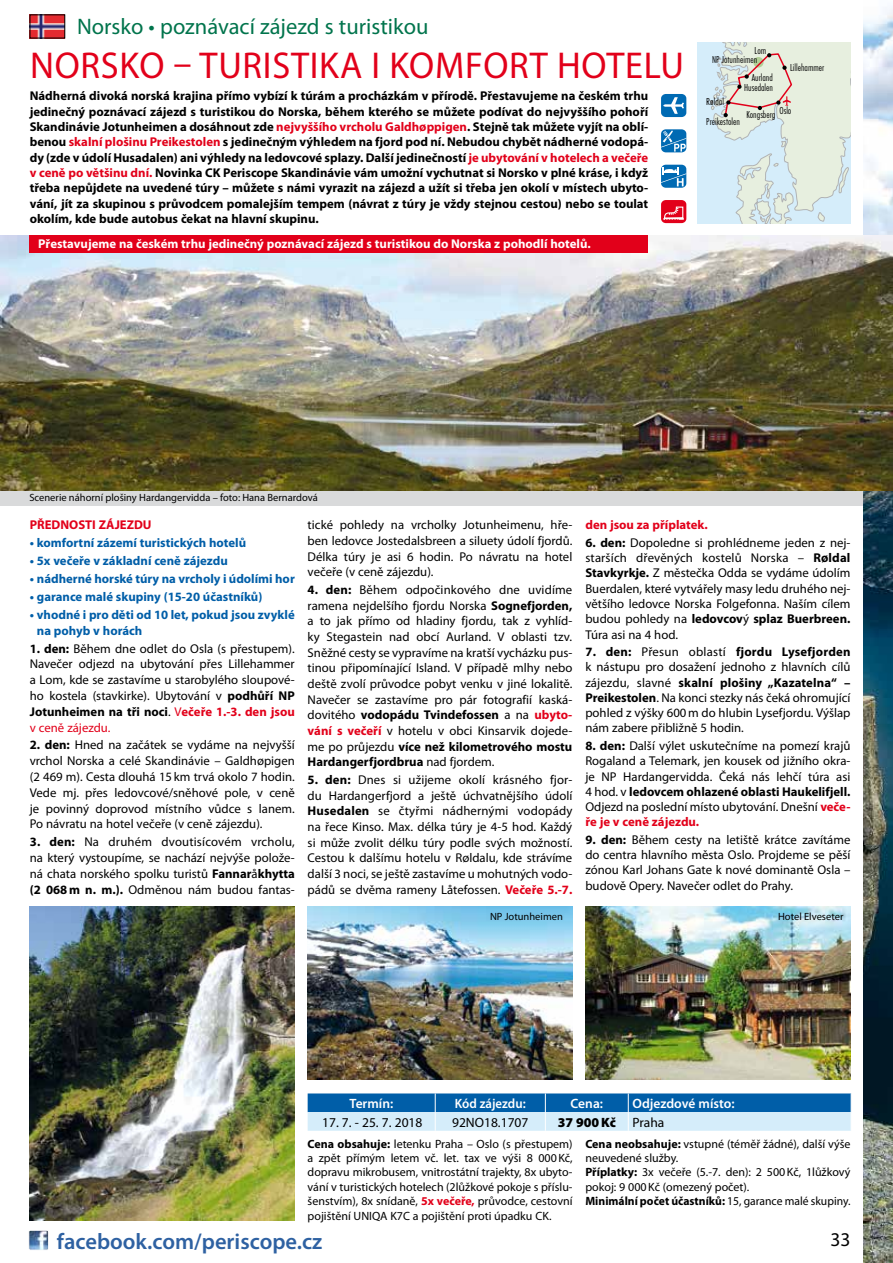
<style>
.page{position:relative;width:893px;height:1263px;background:#fff}
.page>*{position:absolute;margin:0;border:0;box-sizing:border-box;transform-origin:0 0}
.t1{font:37.5px "Myriad Pro";letter-spacing:.02em;color:#e2001a}
.t2{font:22.5px "Myriad Pro";color:#00744c}
.t3{font:600 22.5px "Myriad Pro";color:#2e61a2}
.t4{font:19.5px "Myriad Pro";color:#000}
.t5{font:600 13.5px "Myriad Pro";color:#fff}
.t6{font:13.5px "Myriad Pro";color:#000}
.t7{font:900 13.5px "Myriad Pro";color:#000}
.t8{font:600 13.5px "Myriad Pro";color:#fff;scale:.95 1}
.t9{font:12.75px/15.6px "Myriad Pro";color:#000;text-align:justify}
.t10{font:700 12.75px/15.3px "Myriad Pro";color:#000;text-align:justify}
.t11{font:700 12.75px/15.8px "Myriad Pro";color:#005ea8}
.t12{font:700 12.75px "Myriad Pro";color:#fff}
.t13{font:700 12.75px "Myriad Pro";color:#e2001a}
.t14{font:12px/14.4px "Myriad Pro";color:#000;text-align:justify}
.t15{font:10.5px "Myriad Pro";color:#000}
.t16{font:10.5px "Futura TOT Ligh Cond";color:#000}
.s1{color:#e2001a}
.s2{font-weight:700}
.s3{font-weight:700;color:#e2001a}
.s4{font-weight:400}
</style>
<div class="page">
<div style="left:697px;top:43px;width:153px;height:181px;background:#d5edfa"></div>
<div style="left:0;top:489px;width:893px;height:17px;background:#d9dadb"></div>
<img style="left:863px;top:6px;width:30px;height:1257px">
<img style="left:31px;top:1232px;width:16px;height:16px">
<div style="left:29px;top:1230px;width:20px;height:20px;border:1px solid #fff;border-radius:2px"></div>
<div style="left:661px;top:200px;width:25px;height:23px;background:#e2001a;border-radius:5px"></div>
<svg style="left:663px;top:206px;width:21px;height:14px"></svg>
<svg style="left:661px;top:165px;width:25px;height:23px"></svg>
<svg style="left:661px;top:167px;width:25px;height:19px"></svg>
<svg style="left:661px;top:129px;width:25px;height:23px"></svg>
<svg style="left:661px;top:130px;width:25px;height:22px"></svg>
<div style="left:661px;top:94px;width:25px;height:23px;background:#006ab3;border-radius:5px"></div>
<svg style="left:663px;top:97px;width:21px;height:17px"></svg>
<img style="left:30px;top:906px;width:265px;height:314px">
<img style="left:32px;top:17px;width:31px;height:19px">
<img style="left:0;top:235px;width:893px;height:255px">
<svg style="left:308px;top:1093px;width:544px;height:38px;background:#6fa8d2"></svg>
<img style="left:585px;top:906px;width:265px;height:174px">
<img style="left:307px;top:906px;width:265px;height:174px">
<svg style="left:710px;top:43px;width:140px;height:181px"></svg>
<div style="left:29px;top:235px;width:619px;height:18px;background:#e2001a"></div>
<h2 class="t2" style="left:77px;top:12px;width:353px">Norsko • poznávací zájezd s turistikou</h2>
<h1 class="t1" style="left:30px;top:42px;width:655px">NORSKO – TURISTIKA I KOMFORT HOTELU</h1>
<p class="t10" style="left:30px;top:88px;width:620px">Nádherná divoká norská krajina přímo vybízí k túrám a procházkám v přírodě. Přestavujeme na českém trhu jedinečný poznávací zájezd s turistikou do Norska, během kterého se můžete podívat do nejvyššího pohoří Skandinávie Jotunheimen a dosáhnout zde <span class="s1">nejvyššího vrcholu Galdhøppigen</span>. Stejně tak můžete vyjít na oblí&shy;benou <span class="s1">skalní plošinu Preikestolen</span> s jedinečným výhledem na fjord pod ní. Nebudou chybět nádherné vodopá&shy;dy (zde v údolí Husadalen) ani výhledy na ledovcové splazy. Další jedinečností <span class="s1">je ubytování v hotelech a večeře v ceně po většinu dní.</span> Novinka CK Periscope Skandinávie vám umožní vychutnat si Norsko v plné kráse, i když třeba nepůjdete na uvedené túry – můžete s námi vyrazit na zájezd a užít si třeba jen okolí v místech ubyto&shy;vání, jít za skupinou s průvodcem pomalejším tempem (návrat z túry je vždy stejnou cestou) nebo se toulat okolím, kde bude autobus čekat na hlavní skupinu.</p>
<p class="t12" style="left:38px;top:235px;width:554px">Přestavujeme na českém trhu jedinečný poznávací zájezd s turistikou do Norska z pohodlí hotelů.</p>
<p class="t16" style="left:755px;top:44px;width:13px">Lom</p>
<p class="t16" style="left:712px;top:54px;width:47px">NP Jotunheimen</p>
<p class="t16" style="left:752px;top:71px;width:23px">Aurland</p>
<p class="t16" style="left:744px;top:81px;width:30px">Husedalen</p>
<p class="t16" style="left:790px;top:62px;width:36px">Lillehammer</p>
<p class="t16" style="left:706px;top:95px;width:19px">Røldal</p>
<p class="t16" style="left:779px;top:105px;width:13px">Oslo</p>
<p class="t16" style="left:746px;top:108px;width:30px">Kongsberg</p>
<p class="t16" style="left:706px;top:115px;width:35px">Preikestolen</p>
<p class="t15" style="left:29px;top:491px;width:290px">Scenerie náhorní plošiny Hardangervidda – foto: Hana Bernardová</p>
<p class="t13" style="left:30px;top:517px;width:123px">PŘEDNOSTI ZÁJEZDU</p>
<p class="t11" style="left:30px;top:535px;width:218px">• komfortní zázemí turistických hotelů</p>
<p class="t11" style="left:30px;top:553px;width:200px">• 5x večeře v základní ceně zájezdu</p>
<p class="t11" style="left:30px;top:570px;width:267px">• nádherné horské túry na vrcholy i údolími hor</p>
<p class="t11" style="left:30px;top:588px;width:234px">• garance malé skupiny (15-20 účastníků)</p>
<p class="t11" style="left:37px;top:606px;width:259px;text-indent:-7px">• vhodné i pro děti od 10 let, pokud jsou zvyklé na pohyb v horách</p>
<p class="t9" style="left:30px;top:640px;width:267px"><span class="s2">1. den:</span> Během dne odlet do Osla (s přestupem).<br>Navečer odjezd na ubytování přes Lillehammer a Lom, kde se zastavíme u starobylého sloupové&shy;ho kostela (stavkirke). Ubytování v <span class="s2">podhůří NP Jotunheimen na tři noci</span>. <span class="s1">V</span><span class="s3">ečeře 1.-3. den jsou </span><span class="s1">v ceně zájezdu.</span></p>
<p class="t9" style="left:30px;top:737px;width:267px"><span class="s2">2. den:</span> Hned na začátek se vydáme na nejvyšší vrchol Norska a celé Skandinávie – Galdhøpigen (2 469 m). Cesta dlouhá 15km trvá okolo 7 hodin.<br>Vede mj. přes ledovcové/sněhové pole, v ceně je povinný doprovod místního vůdce s lanem.<br>Po návratu na hotel večeře (v ceně zájezdu).</p>
<p class="t9" style="left:30px;top:834px;width:267px"><span class="s2">3. den:</span> Na druhém dvoutisícovém vrcholu, na který vystoupíme, se nachází nejvýše polože&shy;ná chata norského spolku turistů <span class="s2">Fannar</span>å<span class="s2">khytta (2 068m n. m.).</span> Odměnou nám budou fantas-</p>
<p class="t9" style="left:308px;top:517px;width:266px">tické pohledy na vrcholky Jotunheimenu, hře&shy;ben ledovce Jostedalsbreen a siluety údolí fjordů.<br>Délka túry je asi 6 hodin. Po návratu na hotel večeře (v ceně zájezdu).</p>
<p class="t9" style="left:308px;top:582px;width:266px"><span class="s2">4. den:</span> Během odpočinkového dne uvidíme ramena nejdelšího fjordu Norska <span class="s2">Sognefjorden, </span>a to jak přímo od hladiny fjordu, tak z vyhlíd&shy;ky Stegastein nad obcí Aurland. V oblasti tzv.<br>Sněžné cesty se vypravíme na kratší vycházku pus&shy;tinou připomínající Island. V případě mlhy nebo deště zvolí průvodce pobyt venku v jiné lokalitě.<br>Navečer se zastavíme pro pár fotografií kaská&shy;dovitého <span class="s2">vodopádu Tvindefossen</span> a na <span class="s3">ubyto&shy;vání s večeří</span> v hotelu v obci Kinsarvik dojede&shy;me po průjezdu <span class="s2">více než kilometrového mostu Hardangerfjordbrua</span> nad fjordem.</p>
<p class="t9" style="left:308px;top:772px;width:266px"><span class="s2">5. den:</span> Dnes si užijeme okolí krásného fjor&shy;du Hardangerfjord a ještě úchvatnějšího údolí <span class="s2">Husedalen</span> se čtyřmi nádhernými vodopády na řece Kinso. Max. délka túry je 4-5 hod. Každý si může zvolit délku túry podle svých možností.<br>Cestou k dalšímu hotelu v Røldalu, kde strávíme další 3 noci, se ještě zastavíme u mohutných vodo&shy;pádů se dvěma rameny Låtefossen. <span class="s3">Večeře 5.-7.</span></p>
<p class="t13" style="left:585px;top:517px;width:124px">den jsou za příplatek.</p>
<p class="t9" style="left:585px;top:535px;width:267px"><span class="s2">6. den:</span> Dopoledne si prohlédneme jeden z nej&shy;starších dřevěných kostelů Norska – <span class="s2">Røldal Stavkyrkje.</span> Z městečka Odda se vydáme údolím Buerdalen, které vytvářely masy ledu druhého nej&shy;většího ledovce Norska Folgefonna. Naším cílem budou pohledy na <span class="s2">ledovcov</span>ý <span class="s2">splaz Buerbreen.<br></span>Túra asi na 4 hod.</p>
<p class="t9" style="left:585px;top:644px;width:267px"><span class="s2">7. den:</span> Přesun oblastí <span class="s2">fjordu Lysefjorden </span>k nástupu pro dosažení jednoho z hlavních cílů zájezdu, slavné <span class="s2">skalní plošiny „Kazatelna“ – Preikestolen</span>. Na konci stezky nás čeká ohromující pohled z výšky 600m do hlubin Lysefjordu. Výšlap nám zabere přibližně 5 hodin.</p>
<p class="t9" style="left:585px;top:738px;width:267px"><span class="s2">8. den:</span> Další výlet uskutečníme na pomezí krajů Rogaland a Telemark, jen kousek od jižního okra&shy;je NP Hardangervidda. Čeká nás lehčí túra asi 4 hod. v <span class="s2">ledovcem ohlazené oblasti Haukelifjell.<br></span>Odjezd na poslední místo ubytování. Dnešní <span class="s3">veče&shy;ře je v ceně zájezdu.</span></p>
<p class="t9" style="left:585px;top:832px;width:267px"><span class="s2">9. den:</span> Během cesty na letiště krátce zavítáme do centra hlavního města Oslo. Projdeme se pěší zónou Karl Johans Gate k nové dominantě Osla – budově Opery. Navečer odlet do Prahy.</p>
<p class="t15" style="left:490px;top:910px;width:74px">NP Jotunheimen</p>
<p class="t15" style="left:778px;top:910px;width:67px">Hotel Elveseter</p>
<p class="t5" style="left:350px;top:1095px;width:45px">Termín:</p>
<p class="t8" style="left:455px;top:1095px;width:76px">Kód zájezdu:</p>
<p class="t5" style="left:571px;top:1095px;width:34px">Cena:</p>
<p class="t5" style="left:632px;top:1095px;width:104px">Odjezdové místo:</p>
<p class="t6" style="left:322px;top:1114px;width:102px">17. 7. - 25. 7. 2018</p>
<p class="t6" style="left:452px;top:1114px;width:78px">92NO18.1707</p>
<p class="t7" style="left:558px;top:1113px;width:108px">37 900Kč <span class="s4">Praha</span></p>
<p class="t14" style="left:308px;top:1136px;width:267px"><span class="s2">Cena obsahuje:</span> letenku Praha – Oslo (s přestupem) a zpět přímým letem vč. let. tax ve výši 8 000Kč, dopravu mikrobusem, vnitrostátní trajekty, 8x ubyto&shy;vání v turistických hotelech (2lůžkové pokoje s příslu&shy;šenstvím), 8x snídaně, <span class="s3">5x večeře,</span> průvodce, cestovní pojištění UNIQA K7C a pojištění proti úpadku CK.</p>
<p class="t14" style="left:585px;top:1136px;width:267px;text-align:left"><span class="s2">Cena neobsahuje:</span> vstupné (téměř žádné), další výše neuvedené služby.<br><span class="s2">Příplatky:</span> 3x večeře (5.-7. den): 2 500Kč, 1lůžkový pokoj: 9 000Kč (omezený počet).<br><span class="s2">Minimální počet účastníků:</span> 15, garance malé skupiny.</p>
<h2 class="t3" style="left:57px;top:1227px;width:267px">facebook.com/periscope.cz</h2>
<h3 class="t4" style="left:830px;top:1227px;width:22px">33</h3>
</div>
